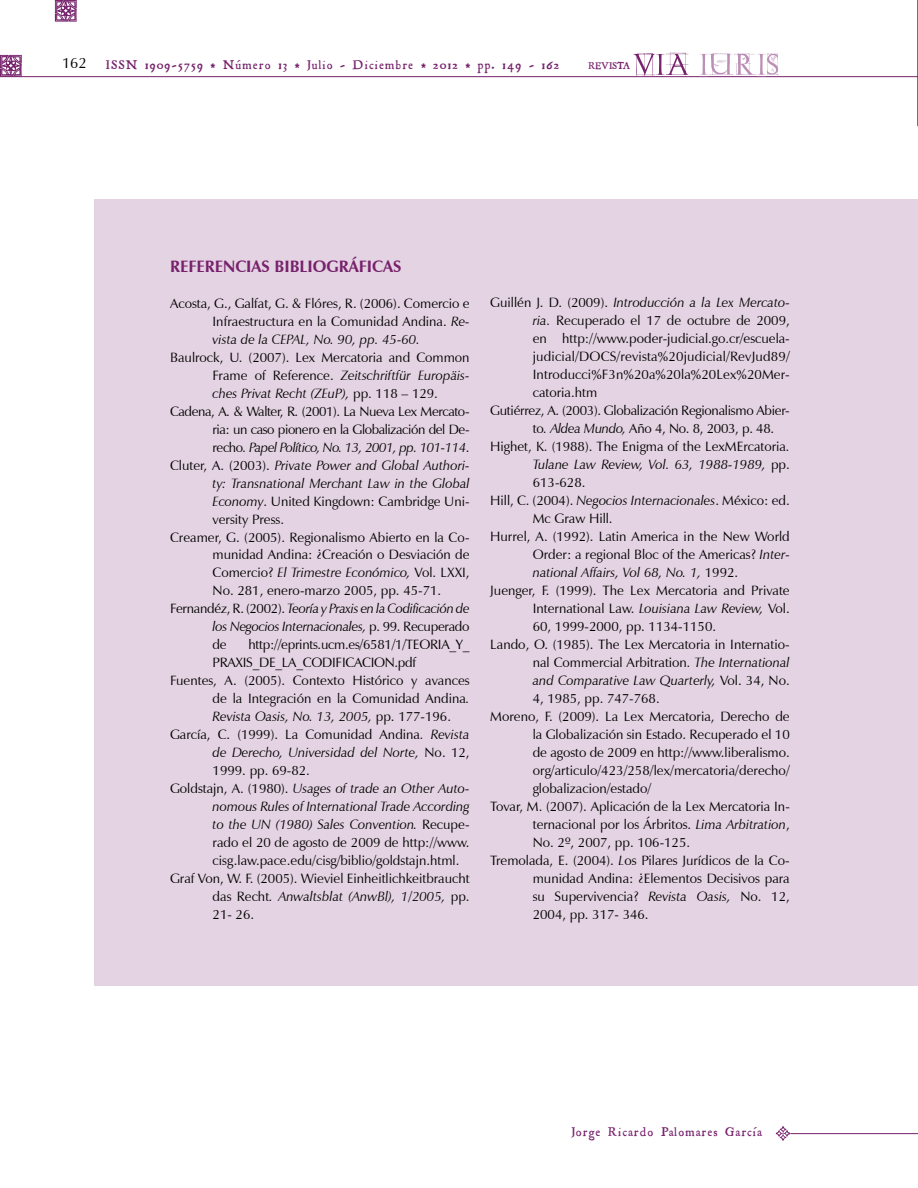
<style>
.page{position:relative;width:918px;height:1188px;background:#fff}
.page>*{position:absolute;margin:0;border:0;box-sizing:border-box;transform-origin:0 0}
.t1{font:700 16.5px "Zapf Humanist 601 BT";color:#77226c}
.t2{font:15px "Zapf Humanist 601 BT";color:#000}
.t3{font:13.5px/18px "Zapf Humanist 601 BT";color:#000;text-align:justify}
.t4{font:italic 13.5px "Zapf Humanist 601 BT";color:#000}
.t5{font:13.5px "Zapf Humanist 601 BT";letter-spacing:-.02em;color:#000}
.t6{font:italic 13.5px "Zapf Humanist 601 BT";letter-spacing:-.02em;color:#000}
.t7{font:13.5px "Zapf Humanist 601 BT";letter-spacing:-.03em;color:#000}
.t8{font:13.5px "Roman Antique";letter-spacing:.1em;color:#77226c}
.t9{font:italic 13.5px "Zapf Humanist 601 BT";letter-spacing:-.03em;color:#000}
.t10{font:10.5px "Roman Antique";color:#77226c}
.s1{font-style:italic}
.s2{font-style:normal}
</style>
<div class="page">
<svg style="left:0;top:55px;width:22px;height:21px"></svg>
<svg style="left:55px;top:0;width:22px;height:22px"></svg>
<hr style="left:0;top:76px;width:918px;height:1px;background:#77226c">
<svg style="left:699px;top:53px;width:80px;height:23px"></svg>
<svg style="left:633px;top:53px;width:55px;height:24px"></svg>
<svg style="left:776px;top:1126px;width:14px;height:15px"></svg>
<hr style="left:790px;top:1133px;width:128px;height:1px;background:#77226c">
<div style="left:94px;top:200px;width:824px;height:786px;background:#e4d3e2"></div>
<svg style="left:917px;top:0;width:1px;height:126px"></svg>
<p class="t2" style="left:62px;top:54px;width:26px">162</p>
<p class="t8" style="left:106px;top:57px;width:454px">ISSN 1909-5759 * Número 13 * Julio - Diciembre * 2012 * pp. 149 - 162</p>
<p class="t10" style="left:588px;top:59px;width:43px">REVISTA</p>
<p class="t1" style="left:170px;top:256px;width:233px">REFERENCIAS BIBLIOGRÁFICAS</p>
<p class="t3" style="left:213px;top:294px;width:259px;text-indent:-43px">Acosta, G., Galfat, G. &amp; Flóres, R. (2006). Comercio e Infraestructura en la Comunidad Andina. <span class="s1">Re&shy;vista de la CEPAL, No. 90, pp. 45-60.</span></p>
<p class="t3" style="left:170px;top:348px;width:301px">Baulrock, U. (2007). Lex Mercatoria and Common</p>
<p class="t4" style="left:213px;top:367px;width:259px"><span class="s2">Frame of Reference.</span> Zeitschriftfür Europäis-</p>
<p class="t4" style="left:213px;top:385px;width:227px">ches Privat Recht (ZEuP), <span class="s2">pp. 118 – 129.</span></p>
<p class="t7" style="left:170px;top:403px;width:301px">Cadena, A. &amp; Walter, R. (2001). La Nueva Lex Mercato-</p>
<p class="t7" style="left:213px;top:421px;width:259px">ria: un caso pionero en la Globalización del De-</p>
<p class="t9" style="left:213px;top:439px;width:259px"><span class="s2">recho</span>. Papel Político, No. 13, 2001, pp. 101-114<span class="s2">.</span></p>
<p class="t4" style="left:170px;top:457px;width:301px"><span class="s2">Cluter, A. (2003).</span> Private Power and Global Authori-</p>
<p class="t4" style="left:213px;top:475px;width:259px">ty: Transnational Merchant Law in the Global</p>
<p class="t3" style="left:213px;top:492px;width:259px"><span class="s1">Economy</span>. United Kingdown: Cambridge Uni-</p>
<p class="t3" style="left:213px;top:510px;width:73px">versity Press.</p>
<p class="t3" style="left:170px;top:528px;width:301px">Creamer, G. (2005). Regionalismo Abierto en la Co-</p>
<p class="t3" style="left:213px;top:546px;width:259px">munidad Andina: ¿Creación o Desviación de</p>
<p class="t4" style="left:213px;top:565px;width:259px"><span class="s2">Comercio?</span> El Trimestre Económico, <span class="s2">Vol. LXXI,</span></p>
<p class="t3" style="left:213px;top:582px;width:230px">No. 281, enero-marzo 2005, pp. 45-71.</p>
<p class="t6" style="left:170px;top:601px;width:301px"><span class="s2">Fernandéz, R. (2002).</span> Teoría y Praxis en la Codificación de</p>
<p class="t6" style="left:213px;top:619px;width:259px">los Negocios Internacionales, <span class="s2">p. 99. Recuperado</span></p>
<p class="t3" style="left:213px;top:636px;width:16px">de</p>
<p class="t5" style="left:248px;top:636px;width:223px">http://eprints.ucm.es/6581/1/TEORIA_Y_</p>
<p class="t5" style="left:213px;top:654px;width:205px">PRAXIS_DE_LA_CODIFICACION.pdf</p>
<p class="t3" style="left:170px;top:672px;width:301px">Fuentes, A. (2005). Contexto Histórico y avances</p>
<p class="t3" style="left:213px;top:690px;width:259px">de la Integración en la Comunidad Andina<span class="s1">.</span></p>
<p class="t4" style="left:213px;top:709px;width:240px">Revista Oasis, No. 13, 2005, <span class="s2">pp. 177-196.</span></p>
<p class="t3" style="left:170px;top:726px;width:301px">García, C. (1999). La Comunidad Andina<span class="s1">. Revista</span></p>
<p class="t4" style="left:213px;top:745px;width:259px">de Derecho, Universidad del Norte, <span class="s2">No. 12,</span></p>
<p class="t3" style="left:213px;top:762px;width:99px">1999. pp. 69-82.</p>
<p class="t4" style="left:170px;top:781px;width:301px"><span class="s2">Goldstajn, A. (1980).</span> Usages of trade an Other Auto-</p>
<p class="t4" style="left:213px;top:799px;width:259px">nomous Rules of International Trade According</p>
<p class="t4" style="left:213px;top:817px;width:259px">to the UN (1980) Sales Convention. <span class="s2">Recupe-</span></p>
<p class="t3" style="left:213px;top:834px;width:259px">rado el 20 de agosto de 2009 de http://www.</p>
<p class="t3" style="left:213px;top:852px;width:248px">cisg.law.pace.edu/cisg/biblio/goldstajn.html.</p>
<p class="t3" style="left:170px;top:870px;width:301px">Graf Von, W. F. (2005). Wieviel Einheitlichkeitbraucht</p>
<p class="t4" style="left:213px;top:889px;width:259px"><span class="s2">das Recht</span>. Anwaltsblat (AnwBl), 1/2005, <span class="s2">pp.</span></p>
<p class="t3" style="left:213px;top:906px;width:43px">21- 26.</p>
<p class="t4" style="left:490px;top:294px;width:301px"><span class="s2">Guillén J. D. (2009).</span> Introducción a la Lex Mercato-</p>
<p class="t3" style="left:533px;top:311px;width:259px"><span class="s1">ria.</span> Recuperado el 17 de octubre de 2009,</p>
<p class="t3" style="left:533px;top:329px;width:259px">en http://www.poder-judicial.go.cr/escuela-</p>
<p class="t3" style="left:533px;top:347px;width:259px">judicial/DOCS/revista%20judicial/RevJud89/</p>
<p class="t3" style="left:533px;top:365px;width:259px">Introducci%F3n%20a%20la%20Lex%20Mer-</p>
<p class="t3" style="left:533px;top:383px;width:66px">catoria.htm</p>
<p class="t5" style="left:490px;top:402px;width:301px">Gutiérrez, A. (2003). Globalización Regionalismo Abier-</p>
<p class="t5" style="left:533px;top:420px;width:243px">to<span class="s1">. Aldea Mundo,</span> Año 4, No. 8, 2003, p. 48.</p>
<p class="t3" style="left:490px;top:437px;width:301px">Highet, K. (1988). The Enigma of the LexMErcatoria<span class="s1">.</span></p>
<p class="t4" style="left:533px;top:456px;width:259px">Tulane Law Review, Vol. 63, 1988-1989, <span class="s2">pp.</span></p>
<p class="t3" style="left:533px;top:473px;width:54px">613-628.</p>
<p class="t3" style="left:490px;top:491px;width:301px">Hill, C. (2004). <span class="s1">Negocios Internacionales</span>. México: ed.</p>
<p class="t3" style="left:533px;top:509px;width:81px">Mc Graw Hill.</p>
<p class="t3" style="left:490px;top:527px;width:301px">Hurrel, A. (1992). Latin America in the New World</p>
<p class="t3" style="left:533px;top:545px;width:259px">Order: a regional Bloc of the Americas? <span class="s1">Inter-</span></p>
<p class="t4" style="left:533px;top:564px;width:207px">national Affairs, Vol 68, No. 1, <span class="s2">1992.</span></p>
<p class="t3" style="left:490px;top:581px;width:301px">Juenger, F. (1999). The Lex Mercatoria and Private</p>
<p class="t3" style="left:533px;top:599px;width:259px">International Law. <span class="s1">Louisiana Law Review,</span> Vol.</p>
<p class="t3" style="left:533px;top:617px;width:185px">60, 1999-2000, pp. 1134-1150.</p>
<p class="t3" style="left:490px;top:635px;width:301px">Lando, O. (1985). The Lex Mercatoria in Internatio-</p>
<p class="t3" style="left:533px;top:653px;width:259px">nal Commercial Arbitration<span class="s1">. The International</span></p>
<p class="t4" style="left:533px;top:672px;width:259px">and Comparative Law Quarterly, <span class="s2">Vol. 34, No.</span></p>
<p class="t3" style="left:533px;top:689px;width:128px">4, 1985, pp. 747-768.</p>
<p class="t3" style="left:490px;top:707px;width:301px">Moreno, F. (2009). La Lex Mercatoria, Derecho de</p>
<p class="t3" style="left:533px;top:725px;width:259px">la Globalización sin Estado. Recuperado el 10</p>
<p class="t3" style="left:533px;top:743px;width:259px">de agosto de 2009 en http://www.liberalismo.</p>
<p class="t3" style="left:533px;top:761px;width:259px">org/articulo/423/258/lex/mercatoria/derecho/</p>
<p class="t3" style="left:533px;top:779px;width:120px">globalizacion/estado/</p>
<p class="t3" style="left:490px;top:797px;width:301px">Tovar, M. (2007). Aplicación de la Lex Mercatoria In-</p>
<p class="t3" style="left:533px;top:815px;width:259px">ternacional por los Árbritos. <span class="s1">Lima Arbitration</span>,</p>
<p class="t3" style="left:533px;top:833px;width:159px">No. 2º, 2007, pp. 106-125.</p>
<p class="t3" style="left:490px;top:851px;width:301px">Tremolada, E. (2004). <span class="s1">L</span>os Pilares Jurídicos de la Co-</p>
<p class="t3" style="left:533px;top:869px;width:259px">munidad Andina: ¿Elementos Decisivos para</p>
<p class="t3" style="left:533px;top:887px;width:259px">su Supervivencia? <span class="s1">Revista Oasis,</span> No. 12,</p>
<p class="t3" style="left:533px;top:905px;width:117px">2004, pp. 317- 346.</p>
<p class="t8" style="left:572px;top:1124px;width:192px">Jorge Ricardo Palomares García</p>
</div>
